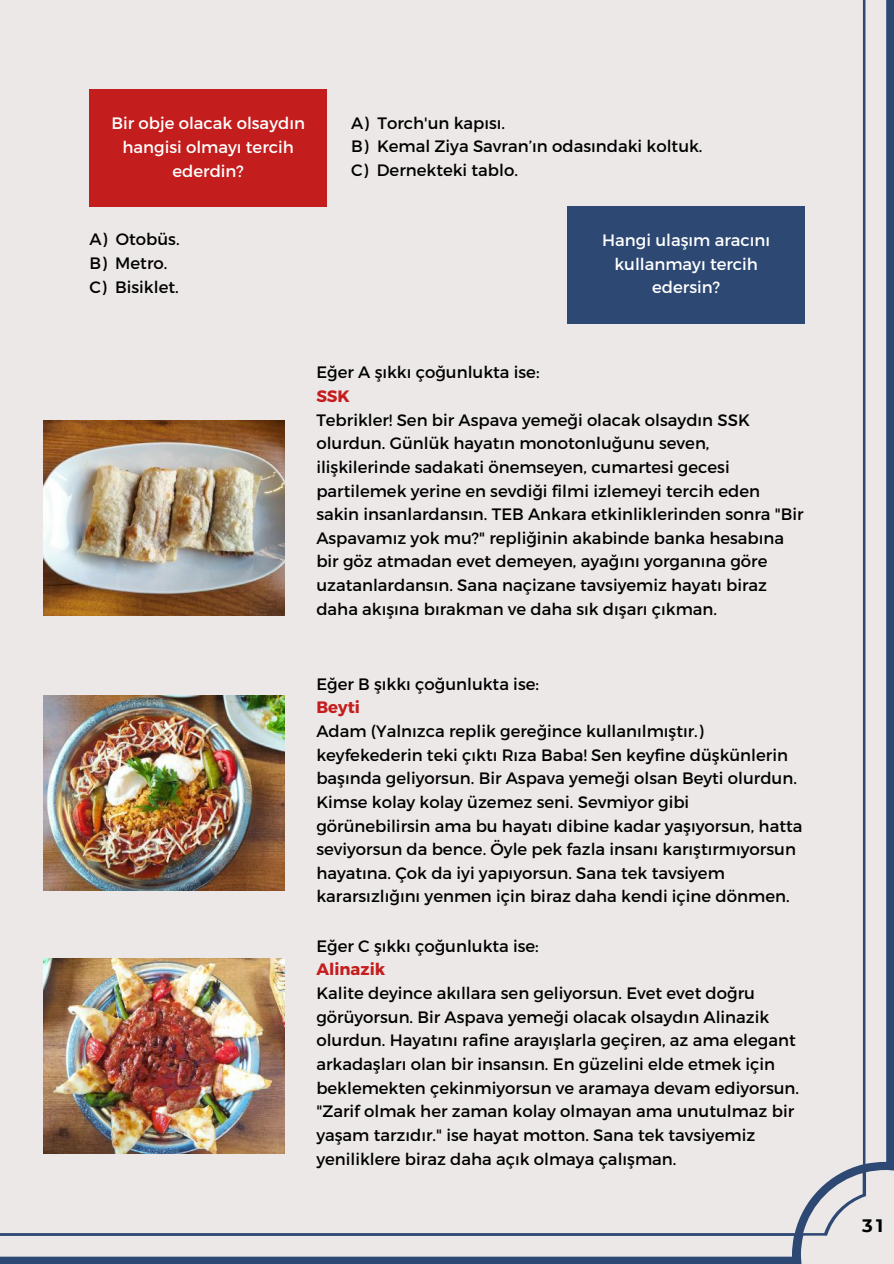
<style>
.page{position:relative;width:894px;height:1264px;background:#fff}
.page>*{position:absolute;margin:0;border:0;box-sizing:border-box;transform-origin:0 0}
.t1{font:700 18px "Montserrat";color:#000}
.t2{font:16.5px/23.7px "Montserrat";color:#000}
.t3{font:16.5px/23.7px "Montserrat";color:#fff;text-align:center}
.t4{font:700 16.5px "Montserrat";color:#c41d1d}
</style>
<div class="page">
<div style="left:0;top:0;width:893px;height:1263px;background:#ede8e8"></div>
<div style="left:89px;top:89px;width:238px;height:117px;background:#c41d1d"></div>
<div style="left:567px;top:206px;width:238px;height:117px;background:#2c4873"></div>
<img style="left:43px;top:421px;width:241px;height:194px">
<img style="left:44px;top:958px;width:240px;height:195px">
<img style="left:44px;top:696px;width:240px;height:194px">
<p class="t3" style="left:111px;top:111px;width:195px">Bir obje olacak olsaydın hangisi olmayı tercih ederdin?</p>
<p class="t2" style="left:89px;top:227px;width:92px">A) Otobüs.<br>B) Metro.<br>C) Bisiklet.</p>
<p class="t2" style="left:351px;top:110px;width:353px">A) Torch'un kapısı.<br>B) Kemal Ziya Savran’ın odasındaki koltuk.<br>C) Dernekteki tablo.</p>
<p class="t3" style="left:602px;top:227px;width:169px">Hangi ulaşım aracını kullanmayı tercih edersin?</p>
<p class="t2" style="left:316px;top:359px;width:224px">Eğer A şıkkı çoğunlukta ise:</p>
<p class="t4" style="left:316px;top:385px;width:35px">SSK</p>
<p class="t2" style="left:316px;top:407px;width:488px">Tebrikler! Sen bir Aspava yemeği olacak olsaydın SSK olurdun. Günlük hayatın monotonluğunu seven, ilişkilerinde sadakati önemseyen, cumartesi gecesi partilemek yerine en sevdiği filmi izlemeyi tercih eden sakin insanlardansın. TEB Ankara etkinliklerinden sonra "Bir Aspavamız yok mu?" repliğinin akabinde banka hesabına bir göz atmadan evet demeyen, ayağını yorganına göre uzatanlardansın. Sana naçizane tavsiyemiz hayatı biraz daha akışına bırakman ve daha sık dışarı çıkman.</p>
<p class="t2" style="left:316px;top:671px;width:224px">Eğer B şıkkı çoğunlukta ise:</p>
<p class="t4" style="left:316px;top:696px;width:45px">Beyti</p>
<p class="t2" style="left:316px;top:718px;width:487px">Adam (Yalnızca replik gereğince kullanılmıştır.) keyfekederin teki çıktı Rıza Baba! Sen keyfine düşkünlerin başında geliyorsun. Bir Aspava yemeği olsan Beyti olurdun.<br>Kimse kolay kolay üzemez seni. Sevmiyor gibi görünebilirsin ama bu hayatı dibine kadar yaşıyorsun, hatta seviyorsun da bence. Öyle pek fazla insanı karıştırmıyorsun hayatına. Çok da iyi yapıyorsun. Sana tek tavsiyem kararsızlığını yenmen için biraz daha kendi içine dönmen.</p>
<p class="t2" style="left:316px;top:933px;width:224px">Eğer C şıkkı çoğunlukta ise:</p>
<p class="t4" style="left:316px;top:958px;width:70px">Alinazik</p>
<p class="t2" style="left:316px;top:980px;width:484px">Kalite deyince akıllara sen geliyorsun. Evet evet doğru görüyorsun. Bir Aspava yemeği olacak olsaydın Alinazik olurdun. Hayatını rafine arayışlarla geçiren, az ama elegant arkadaşları olan bir insansın. En güzelini elde etmek için beklemekten çekinmiyorsun ve aramaya devam ediyorsun. "Zarif olmak her zaman kolay olmayan ama unutulmaz bir yaşam tarzıdır." ise hayat motton. Sana tek tavsiyemiz yeniliklere biraz daha açık olmaya çalışman.</p>
<p class="t1" style="left:861px;top:1214px;width:23px">31</p>
</div>
